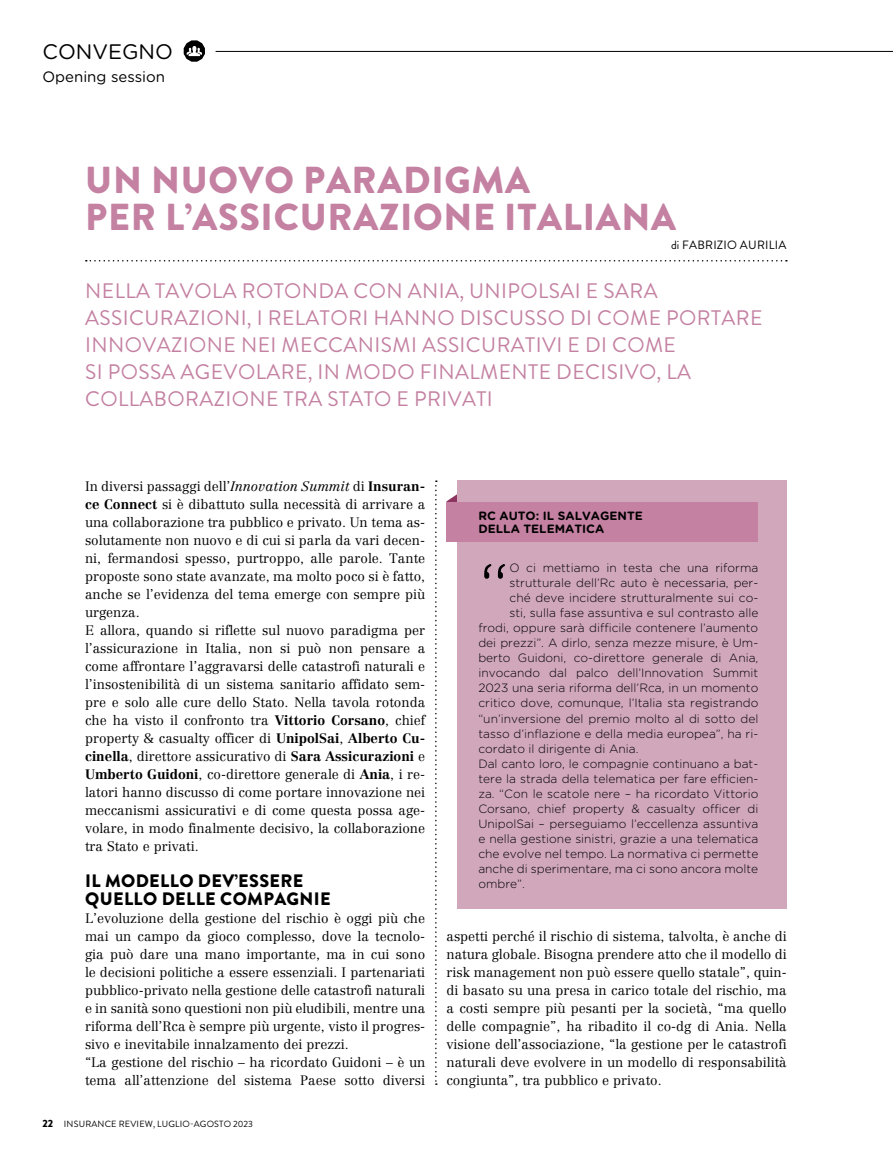
<style>
.page{position:relative;width:893px;height:1170px;background:#fff}
.page>*{position:absolute;margin:0;border:0;box-sizing:border-box;transform-origin:0 0}
.t1{font:300 75.9px "Gotham Rounded";color:#000}
.t2{font:900 37.5px/37.5px "Brandon Grotesque";letter-spacing:.02em;color:#c481a2}
.t3{font:21px/27px "Brandon Grotesque";letter-spacing:.02em;color:#c481a2}
.t4{font:21px "Gotham Rounded";color:#000}
.t5{font:900 18px/18px "Brandon Grotesque";letter-spacing:.02em;color:#000}
.t6{font:15px "Gotham Rounded";color:#000}
.t7{font:300 13.5px/18px "Centennial LT Std";color:#000}
.t8{font:300 12px "Gotham Rounded";color:#000}
.t9{font:700 12px/13.5px "Gotham Rounded";color:#000}
.t10{font:12px "Brandon Grotesque";letter-spacing:.02em;color:#000}
.t11{font:9px "Brandon Grotesque";letter-spacing:.02em;color:#000}
.s1{font-style:italic}
.s2{font-weight:700}
.s3{font-weight:900;font-size:10.5px}
</style>
<div class="page">
<svg style="left:435px;top:480px;width:2px;height:604px"></svg>
<svg style="left:86px;top:260px;width:701px;height:1px"></svg>
<svg style="left:184px;top:40px;width:21px;height:22px"></svg>
<hr style="left:216px;top:51px;width:677px;height:1px;background:#000">
<svg style="left:447px;top:494px;width:10px;height:7px"></svg>
<div style="left:457px;top:480px;width:330px;height:428px;background:#d1a7bc"></div>
<div style="left:446px;top:501px;width:312px;height:40px;background:#c481a2"></div>
<h3 class="t4" style="left:43px;top:37px;width:132px">CONVEGNO</h3>
<p class="t6" style="left:43px;top:66px;width:124px">Opening session</p>
<h2 class="t2" style="left:85px;top:162px;width:592px">UN NUOVO PARADIGMA<br>PER L’ASSICURAZIONE ITALIANA</h2>
<p class="t10" style="left:671px;top:237px;width:117px">di FABRIZIO AURILIA</p>
<p class="t3" style="left:85px;top:277px;width:679px">NELLA TAVOLA ROTONDA CON ANIA, UNIPOLSAI E SARA ASSICURAZIONI, I RELATORI HANNO DISCUSSO DI COME PORTARE INNOVAZIONE NEI MECCANISMI ASSICURATIVI E DI COME<br>SI POSSA AGEVOLARE, IN MODO FINALMENTE DECISIVO, LA COLLABORAZIONE TRA STATO E PRIVATI</p>
<p class="t7" style="left:85px;top:477px;width:342px">In diversi passaggi dell’<span class="s1">Innovation Summit</span> di <span class="s2">Insuran&shy;ce Connect</span> si è dibattuto sulla necessità di arrivare a una collaborazione tra pubblico e privato. Un tema as&shy;solutamente non nuovo e di cui si parla da vari decen&shy;ni, fermandosi spesso, purtroppo, alle parole. Tante proposte sono state avanzate, ma molto poco si è fatto, anche se l’evidenza del tema emerge con sempre più urgenza.<br>E allora, quando si riflette sul nuovo paradigma per l’assicurazione in Italia, non si può non pensare a come affrontare l’aggravarsi delle catastrofi naturali e l’insostenibilità di un sistema sanitario affidato sem&shy;pre e solo alle cure dello Stato. Nella tavola rotonda che ha visto il confronto tra <span class="s2">Vittorio Corsano</span>, chief property &amp; casualty officer di <span class="s2">UnipolSai</span>, <span class="s2">Alberto Cu&shy;cinella</span>, direttore assicurativo di <span class="s2">Sara Assicurazioni</span> e <span class="s2">Umberto Guidoni</span>, co-direttore generale di <span class="s2">Ania</span>, i re&shy;latori hanno discusso di come portare innovazione nei meccanismi assicurativi e di come questa possa age&shy;volare, in modo finalmente decisivo, la collaborazione tra Stato e privati.</p>
<h3 class="t5" style="left:85px;top:871px;width:247px">IL MODELLO DEV’ESSERE<br>QUELLO DELLE COMPAGNIE</h3>
<p class="t7" style="left:85px;top:909px;width:342px">L’evoluzione della gestione del rischio è oggi più che mai un campo da gioco complesso, dove la tecnolo&shy;gia può dare una mano importante, ma in cui sono le decisioni politiche a essere essenziali. I partenariati pubblico-privato nella gestione delle catastrofi naturali e in sanità sono questioni non più eludibili, mentre una riforma dell’Rca è sempre più urgente, visto il progres&shy;sivo e inevitabile innalzamento dei prezzi.<br>“La gestione del rischio – ha ricordato Guidoni – è un tema all’attenzione del sistema Paese sotto diversi</p>
<p class="t11" style="left:43px;top:1117px;width:212px"><span class="s3">22</span> INSURANCE REVIEW, LUGLIO-AGOSTO 2023</p>
<p class="t9" style="left:478px;top:508px;width:166px">RC AUTO: IL SALVAGENTE<br>DELLA TELEMATICA</p>
<h1 class="t1" style="left:478px;top:539px;width:33px">“</h1>
<p class="t8" style="left:509px;top:560px;width:250px">O ci mettiamo in testa che una riforma</p>
<p class="t8" style="left:509px;top:575px;width:250px">strutturale dell’Rc auto è necessaria, per-</p>
<p class="t8" style="left:509px;top:590px;width:250px">ché deve incidere strutturalmente sui co-</p>
<p class="t8" style="left:509px;top:605px;width:250px">sti, sulla fase assuntiva e sul contrasto alle</p>
<p class="t8" style="left:478px;top:620px;width:281px">frodi, oppure sarà difficile contenere l’aumento</p>
<p class="t8" style="left:478px;top:635px;width:281px">dei prezzi”. A dirlo, senza mezze misure, è Um-</p>
<p class="t8" style="left:478px;top:650px;width:281px">berto Guidoni, co-direttore generale di Ania,</p>
<p class="t8" style="left:478px;top:665px;width:281px">invocando dal palco dell’Innovation Summit</p>
<p class="t8" style="left:478px;top:680px;width:281px">2023 una seria riforma dell’Rca, in un momento</p>
<p class="t8" style="left:478px;top:695px;width:281px">critico dove, comunque, l’Italia sta registrando</p>
<p class="t8" style="left:478px;top:710px;width:281px">“un’inversione del premio molto al di sotto del</p>
<p class="t8" style="left:478px;top:725px;width:281px">tasso d’inflazione e della media europea”, ha ri-</p>
<p class="t8" style="left:478px;top:740px;width:162px">cordato il dirigente di Ania.</p>
<p class="t8" style="left:478px;top:755px;width:281px">Dal canto loro, le compagnie continuano a bat-</p>
<p class="t8" style="left:478px;top:770px;width:281px">tere la strada della telematica per fare efficien-</p>
<p class="t8" style="left:478px;top:785px;width:281px">za. “Con le scatole nere – ha ricordato Vittorio</p>
<p class="t8" style="left:478px;top:800px;width:281px">Corsano, chief property &amp; casualty officer di</p>
<p class="t8" style="left:478px;top:815px;width:281px">UnipolSai – perseguiamo l’eccellenza assuntiva</p>
<p class="t8" style="left:478px;top:830px;width:281px">e nella gestione sinistri, grazie a una telematica</p>
<p class="t8" style="left:478px;top:845px;width:281px">che evolve nel tempo. La normativa ci permette</p>
<p class="t8" style="left:478px;top:860px;width:281px">anche di sperimentare, ma ci sono ancora molte</p>
<p class="t8" style="left:478px;top:875px;width:48px">ombre”.</p>
<p class="t7" style="left:446px;top:927px;width:342px;text-align:justify">aspetti perché il rischio di sistema, talvolta, è anche di natura globale. Bisogna prendere atto che il modello di risk management non può essere quello statale”, quin&shy;di basato su una presa in carico totale del rischio, ma a costi sempre più pesanti per la società, “ma quello delle compagnie”, ha ribadito il co-dg di Ania. Nella visione dell’associazione, “la gestione per le catastrofi naturali deve evolvere in un modello di responsabilità congiunta”, tra pubblico e privato.</p>
</div>
